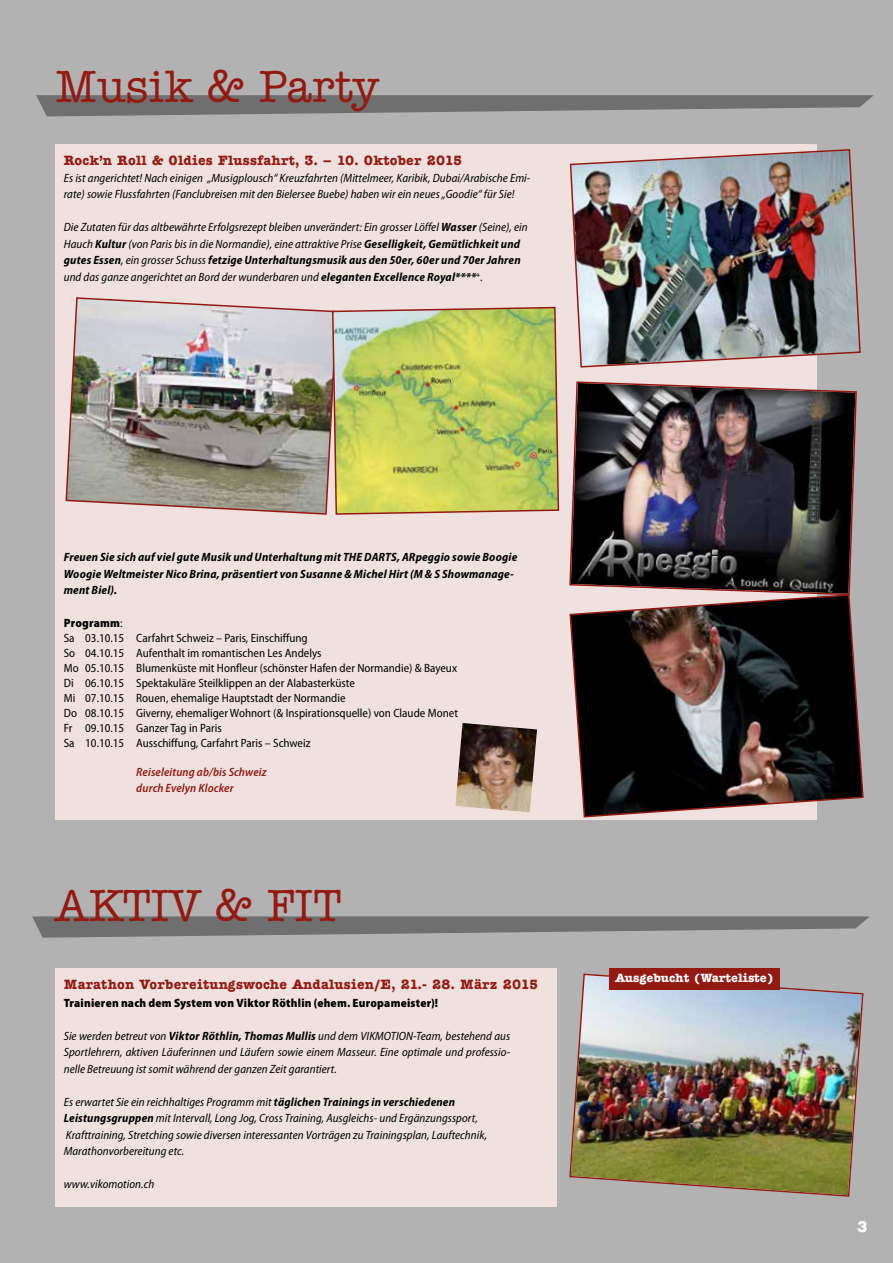
<style>
.page{position:relative;width:893px;height:1263px;background:#b2b2b2}
.page>*{position:absolute;margin:0;border:0;box-sizing:border-box;transform-origin:0 0}
.t1{font:500 45px "Ameri Type SB";color:#931a13}
.t2{font:700 15px "Europa SB";color:#fff}
.t3{font:700 13.5px "Ameri Type SB";letter-spacing:.02em;color:#931a13}
.t4{font:italic semi-condensed 12px/16.5px "Myriad Pro";letter-spacing:.005em;color:#000}
.t5{font:semi-condensed 12px/15px "Myriad Pro";color:#000}
.t6{font:italic 700 semi-condensed 12px/16.5px "Myriad Pro";letter-spacing:.015em;color:#000}
.t7{font:900 semi-condensed 12px "Myriad Pro";letter-spacing:.015em;color:#000}
.t8{font:italic 600 semi-condensed 12px/16.5px "Myriad Pro";letter-spacing:.01em;color:#931a13}
.t9{font:700 12px "Ameri Type SB";color:#fff}
.s1{font-weight:700}
.s2{font-weight:900}
</style>
<div class="page">
<div style="left:55px;top:145px;width:761px;height:675px;background:#f0e1df"></div>
<svg style="left:574px;top:680px;width:290px;height:138px;background:#342e2d"></svg>
<svg style="left:36px;top:95px;width:838px;height:21px;background:#797979"></svg>
<div style="left:55px;top:968px;width:502px;height:238px;background:#f0e1df"></div>
<img style="left:569px;top:368px;width:288px;height:312px">
<svg style="left:32px;top:916px;width:838px;height:22px"></svg>
<img style="left:569px;top:973px;width:295px;height:224px">
<img style="left:455px;top:723px;width:82px;height:89px">
<img style="left:65px;top:297px;width:266px;height:218px">
<div style="left:610px;top:969px;width:170px;height:21px;background:#931a13"></div>
<img style="left:569px;top:95px;width:292px;height:273px">
<img style="left:331px;top:306px;width:229px;height:209px">
<h1 class="t1" style="left:55px;top:62px;width:325px">Musik &amp; Party</h1>
<p class="t3" style="left:64px;top:153px;width:400px">Rock’n Roll &amp; Oldies Flussfahrt, 3. – 10. Oktober 2015</p>
<p class="t4" style="left:64px;top:169px;width:468px">Es ist angerichtet! Nach einigen „Musigplousch“ Kreuzfahrten (Mittelmeer, Karibik, Dubai/Arabische Emi&shy;rate) sowie Flussfahrten (Fanclubreisen mit den Bielersee Buebe) haben wir ein neues „Goodie“ für Sie!</p>
<p class="t4" style="left:64px;top:219px;width:465px">Die Zutaten für das altbewährte Erfolgsrezept bleiben unverändert: Ein grosser Löffel <span class="s1">Wasser</span> (Seine), ein Hauch <span class="s1">Kultur</span> (von Paris bis in die Normandie), eine attraktive Prise <span class="s1">Geselligkeit, Gemütlichkeit und gutes Essen</span>, ein grosser Schuss <span class="s1">fetzige Unterhaltungsmusik aus den 50er, 60er und 70er Jahren </span>und das ganze angerichtet an Bord der wunderbaren und <span class="s1">eleganten Excellence Royal****</span><sup>+</sup>.</p>
<p class="t6" style="left:64px;top:548px;width:455px">Freuen Sie sich auf viel gute Musik und Unterhaltung mit THE DARTS, ARpeggio sowie Boogie<br>Woogie Weltmeister Nico Brina, präsentiert von Susanne &amp; Michel Hirt (M &amp; S Showmanage&shy;ment Biel).</p>
<p class="t5" style="left:64px;top:615px;width:396px"><span class="s2">Programm</span>:<br>Sa 03.10.15 Carfahrt Schweiz – Paris, Einschiffung<br>So 04.10.15 Aufenthalt im romantischen Les Andelys<br>Mo 05.10.15 Blumenküste mit Honfleur (schönster Hafen der Normandie) &amp; Bayeux Di 06.10.15 Spektakuläre Steilklippen an der Alabasterküste<br>Mi 07.10.15 Rouen, ehemalige Hauptstadt der Normandie<br>Do 08.10.15 Giverny, ehemaliger Wohnort (&amp; Inspirationsquelle) von Claude Monet Fr 09.10.15 Ganzer Tag in Paris<br>Sa 10.10.15 Ausschiffung, Carfahrt Paris – Schweiz</p>
<p class="t8" style="left:136px;top:763px;width:132px">Reiseleitung ab/bis Schweiz durch Evelyn Klocker</p>
<h1 class="t1" style="left:55px;top:880px;width:288px">AKTIV &amp; FIT</h1>
<p class="t3" style="left:64px;top:977px;width:476px">Marathon Vorbereitungswoche Andalusien/E, 21.- 28. März 2015</p>
<p class="t7" style="left:64px;top:995px;width:376px">Trainieren nach dem System von Viktor Röthlin (ehem. Europameister)!</p>
<p class="t4" style="left:64px;top:1027px;width:448px;text-align:justify">Sie werden betreut von <span class="s1">Viktor Röthlin, Thomas Mullis</span> und dem VIKMOTION-Team, bestehend aus Sportlehrern, aktiven Läuferinnen und Läufern sowie einem Masseur. Eine optimale und professio&shy;nelle Betreuung ist somit während der ganzen Zeit garantiert.</p>
<p class="t4" style="left:64px;top:1093px;width:425px">Es erwartet Sie ein reichhaltiges Programm mit <span class="s1">täglichen Trainings in verschiedenen Leistungsgruppen</span> mit Intervall, Long Jog, Cross Training, Ausgleichs- und Ergänzungssport, Krafttraining, Stretching sowie diversen interessanten Vorträgen zu Trainingsplan, Lauftechnik, Marathonvorbereitung etc.</p>
<p class="t4" style="left:64px;top:1176px;width:92px">www.vikomotion.ch</p>
<p class="t9" style="left:615px;top:971px;width:160px">Ausgebucht (Warteliste)</p>
<p class="t2" style="left:857px;top:1217px;width:12px">3</p>
</div>
